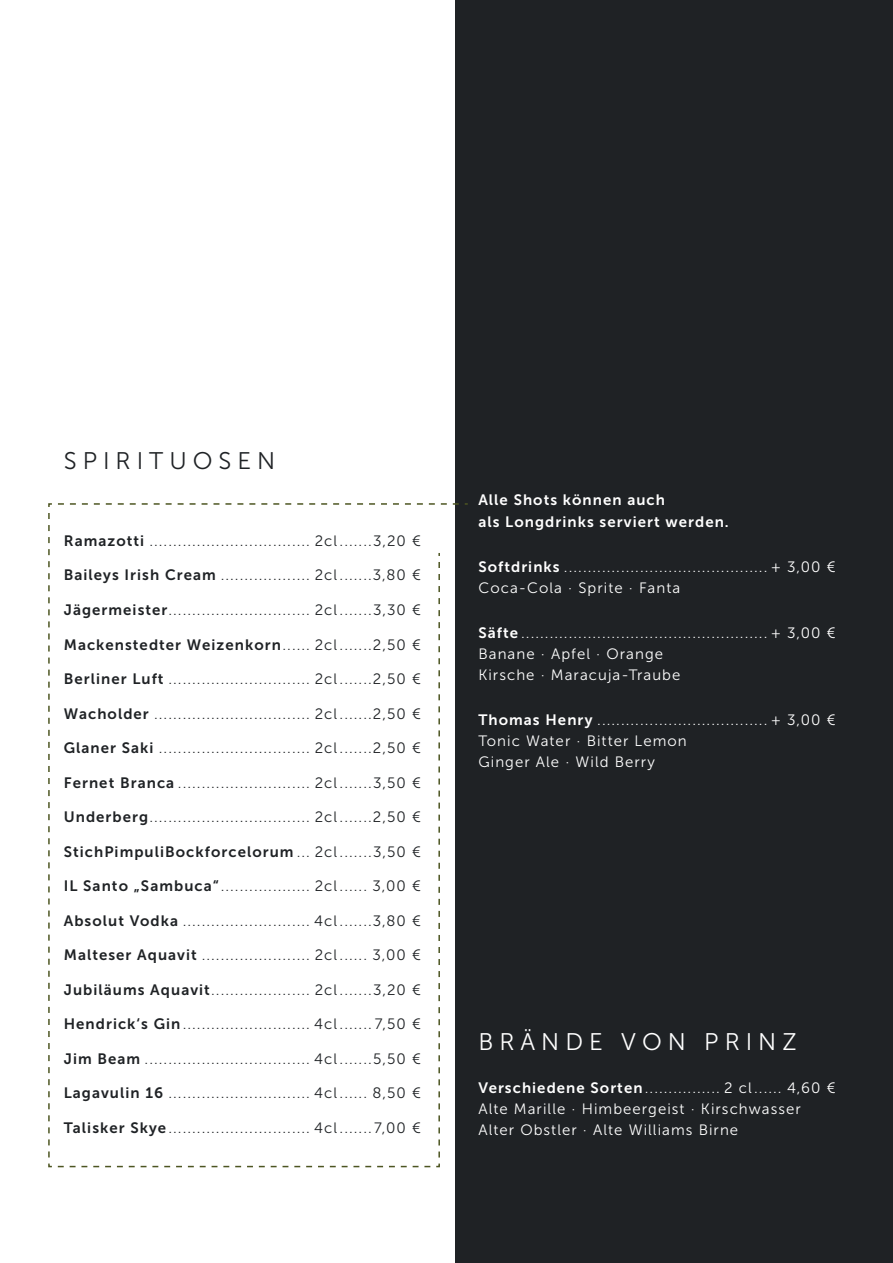
<style>
.page{position:relative;width:893px;height:1263px;background:#fff}
.page>*{position:absolute;margin:0;border:0;box-sizing:border-box;transform-origin:0 0}
.Head{font:24px "Museo Sans 300";letter-spacing:.25em;color:#fff}
.Head-2{font:24px "Museo Sans 300";letter-spacing:.25em;color:#1f2225}
.Fliess_Getränke{font:15px "Museo Sans 300";letter-spacing:.07em;color:#1f2225}
.Fliess_Getränke-2{font:15px "Museo Sans 300";letter-spacing:.07em;color:#fff}
.Fliess_Getränke-3{font:15px "Museo Sans 700";letter-spacing:.07em;color:#1f2225}
.Fliess_Getränke-4{font:15px "Museo Sans 700";letter-spacing:.07em;color:#fff}
.s1{font-family:"Museo Sans 700"}
.s2{font-family:"Museo Sans 300"}
</style>
<div class="page">
<div style="left:455px;top:0;width:438px;height:1263px;background:#1f2225"></div>
<svg style="left:48px;top:503px;width:420px;height:665px"></svg>
<p class="Head-2" style="left:64px;top:448px;width:213px">SPIRITUOSEN</p>
<p class="Fliess_Getränke" style="left:64px;top:533px;width:359px"><span class="s1">Ramazotti</span> .................................. 2cl.......3,20 €</p>
<p class="Fliess_Getränke" style="left:64px;top:567px;width:359px"><span class="s1">Baileys Irish Cream</span> ................... 2cl.......3,80 €</p>
<p class="Fliess_Getränke" style="left:64px;top:602px;width:359px"><span class="s1">Jägermeister</span>.............................. 2cl.......3,30 €</p>
<p class="Fliess_Getränke-3" style="left:64px;top:636px;width:359px">Mackenstedter Weizenkorn<span class="s2">...... 2cl.......2,50 €</span></p>
<p class="Fliess_Getränke" style="left:64px;top:671px;width:359px"><span class="s1">Berliner Luft</span> .............................. 2cl.......2,50 €</p>
<p class="Fliess_Getränke" style="left:64px;top:705px;width:359px"><span class="s1">Wacholder</span> ................................. 2cl.......2,50 €</p>
<p class="Fliess_Getränke" style="left:64px;top:740px;width:359px"><span class="s1">Glaner Saki</span> ................................ 2cl.......2,50 €</p>
<p class="Fliess_Getränke" style="left:64px;top:774px;width:359px"><span class="s1">Fernet Branca</span> ............................ 2cl.......3,50 €</p>
<p class="Fliess_Getränke" style="left:64px;top:809px;width:359px"><span class="s1">Underberg</span>.................................. 2cl.......2,50 €</p>
<p class="Fliess_Getränke-3" style="left:64px;top:843px;width:359px">StichPimpuliBockforcelorum <span class="s2">... 2cl.......3,50 €</span></p>
<p class="Fliess_Getränke" style="left:64px;top:878px;width:359px"><span class="s1">IL Santo „Sambuca“</span>................... 2cl...... 3,00 €</p>
<p class="Fliess_Getränke" style="left:64px;top:912px;width:359px"><span class="s1">Absolut Vodka</span> ........................... 4cl.......3,80 €</p>
<p class="Fliess_Getränke" style="left:64px;top:947px;width:359px"><span class="s1">Malteser Aquavit</span> ....................... 2cl...... 3,00 €</p>
<p class="Fliess_Getränke" style="left:64px;top:981px;width:359px"><span class="s1">Jubiläums Aquavit</span>..................... 2cl.......3,20 €</p>
<p class="Fliess_Getränke" style="left:64px;top:1016px;width:359px"><span class="s1">Hendrick‘s Gin</span>........................... 4cl....... 7,50 €</p>
<p class="Fliess_Getränke" style="left:64px;top:1050px;width:359px"><span class="s1">Jim Beam</span> ................................... 4cl.......5,50 €</p>
<p class="Fliess_Getränke" style="left:64px;top:1085px;width:359px"><span class="s1">Lagavulin 16</span> .............................. 4cl...... 8,50 €</p>
<p class="Fliess_Getränke" style="left:64px;top:1119px;width:359px"><span class="s1">Talisker Skye</span>.............................. 4cl.......7,00 €</p>
<p class="Fliess_Getränke-4" style="left:478px;top:491px;width:188px">Alle Shots können auch</p>
<p class="Fliess_Getränke-4" style="left:478px;top:514px;width:252px">als Longdrinks serviert werden.</p>
<p class="Fliess_Getränke-2" style="left:478px;top:559px;width:359px"><span class="s1">Softdrinks</span> ........................................... + 3,00 €</p>
<p class="Fliess_Getränke-2" style="left:478px;top:580px;width:203px">Coca-Cola · Sprite · Fanta</p>
<p class="Fliess_Getränke-2" style="left:478px;top:625px;width:359px"><span class="s1">Säfte</span> .................................................... + 3,00 €</p>
<p class="Fliess_Getränke-2" style="left:478px;top:646px;width:186px">Banane · Apfel · Orange</p>
<p class="Fliess_Getränke-2" style="left:478px;top:667px;width:204px">Kirsche · Maracuja-Traube</p>
<p class="Fliess_Getränke-2" style="left:478px;top:712px;width:359px"><span class="s1">Thomas Henry</span> .................................... + 3,00 €</p>
<p class="Fliess_Getränke-2" style="left:478px;top:733px;width:210px">Tonic Water · Bitter Lemon</p>
<p class="Fliess_Getränke-2" style="left:478px;top:754px;width:178px">Ginger Ale · Wild Berry</p>
<p class="Head" style="left:478px;top:1028px;width:320px">BRÄNDE VON PRINZ</p>
<p class="Fliess_Getränke-2" style="left:478px;top:1080px;width:359px"><span class="s1">Verschiedene Sorten</span>................ 2 cl...... 4,60 €</p>
<p class="Fliess_Getränke-2" style="left:478px;top:1101px;width:324px">Alte Marille · Himbeergeist · Kirschwasser</p>
<p class="Fliess_Getränke-2" style="left:478px;top:1122px;width:261px">Alter Obstler · Alte Williams Birne</p>
</div>
